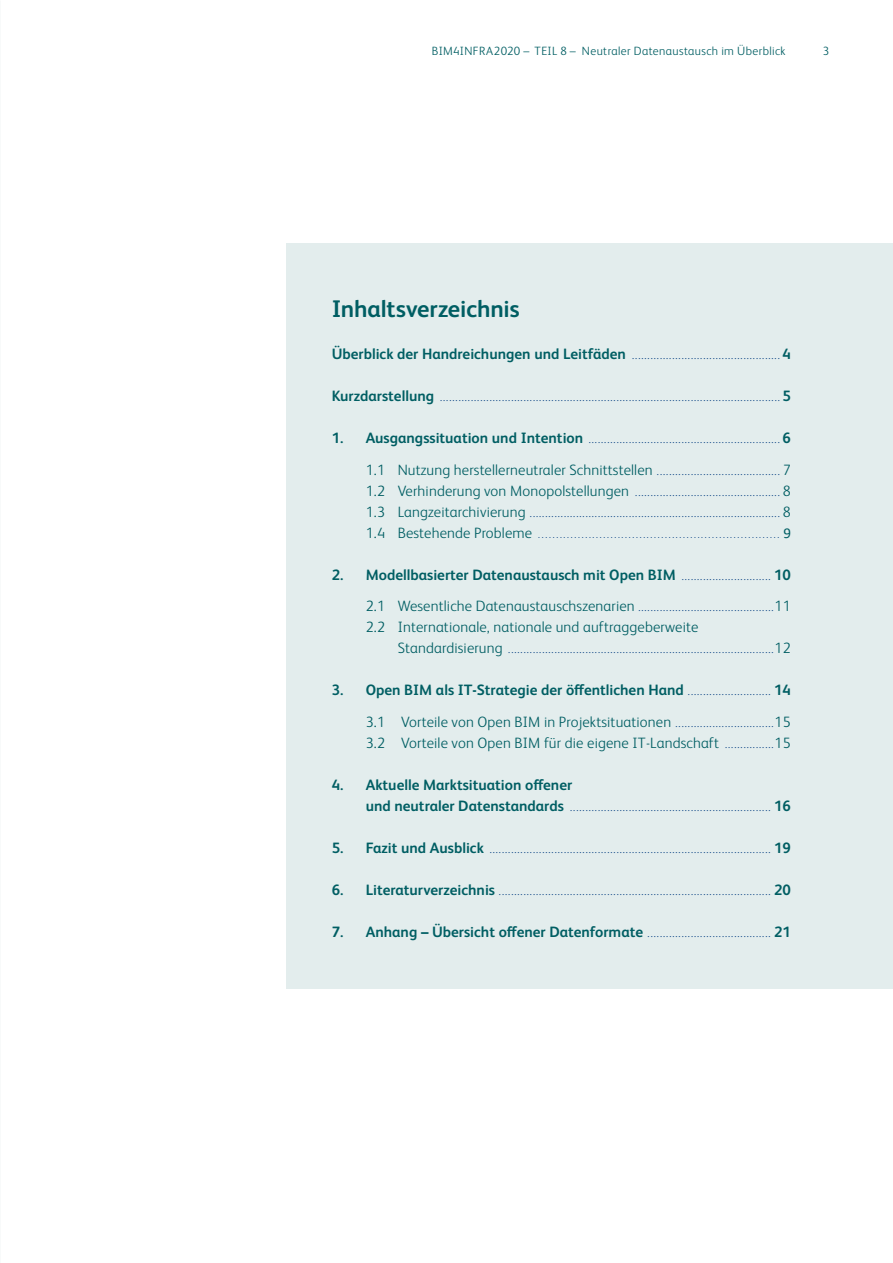
<style>
.page{position:relative;width:893px;height:1263px;background:#fff}
.page>*{position:absolute;margin:0;border:0;box-sizing:border-box;transform-origin:0 0}
.t1{font:700 24px "FS Albert Pro";letter-spacing:-.005em;color:#005e63}
.t2{font:300 15px "FS Albert Pro";letter-spacing:.01em;color:#005e63}
.t3{font:700 15px "FS Albert Pro";color:#005e63}
.t4{font:300 12px "FS Albert Pro";letter-spacing:.035em;color:#005e63}
.t5{font:300 10.5px/21px "FS Albert Pro";color:#003b7e}
.t6{font:300 10.5px "Calibri";color:#003b7e}
.s1{font-weight:700;font-size:15px;color:#005e63}
.s2{font-size:10.5px;color:#003b7e}
.s3{font-size:15px;color:#005e63}
.s4{font-family:"FS Albert Pro";font-size:15px;color:#005e63}
.s5{font-weight:400;font-size:15px;color:#005e63}
.s6{font-weight:300;font-size:10.5px;color:#003b7e}
</style>
<div class="page">
<div style="left:286px;top:244px;width:607px;height:745px;background:#e3eded"></div>
<p class="t4" style="left:432px;top:42px;width:355px">BIM4INFRA2020 – TEIL 8 – Neutraler Datenaustausch im Überblick</p>
<p class="t4" style="left:823px;top:42px;width:8px">3</p>
<h1 class="t1" style="left:332px;top:292px;width:189px">Inhaltsverzeichnis</h1>
<p class="t5" style="left:332px;top:344px;width:461px"><span class="s1">Überblick der Handreichungen und Leitfäden</span> ................................................ <span class="s1">4</span></p>
<p class="t5" style="left:332px;top:386px;width:461px"><span class="s1">Kurzdarstellung</span> .............................................................................................................. <span class="s1">5</span></p>
<p class="t5" style="left:332px;top:428px;width:461px"><span class="s1">1. Ausgangssituation und Intention</span> .............................................................. <span class="s1">6</span></p>
<h2 class="t2" style="left:366px;top:459px;width:427px">1.1 Nutzung herstellerneutraler Schnittstellen <span class="s2">........................................</span> 7</h2>
<p class="t5" style="left:366px;top:481px;width:427px"><span class="s3">1.2 Verhinderung von Monopolstellungen</span> ............................................... <span class="s3">8<br>1.3 Langzeitarchivierung</span> ................................................................................. <span class="s3">8</span></p>
<p class="t6" style="left:366px;top:528px;width:427px"><span class="s4">1.4 Bestehende Probleme</span> ................................................................... <span class="s5">9</span></p>
<h2 class="t3" style="left:332px;top:564px;width:461px">2. Modellbasierter Datenaustausch mit Open BIM <span class="s6">.............................</span> 10</h2>
<p class="t5" style="left:366px;top:596px;width:427px"><span class="s3">2.1 Wesentliche Datenaustauschszenarien</span> ............................................<span class="s3">11</span></p>
<h2 class="t2" style="left:366px;top:617px;width:334px">2.2 Internationale, nationale und auftraggeberweite</h2>
<p class="t5" style="left:398px;top:638px;width:395px"><span class="s3">Standardisierung</span> ......................................................................................<span class="s3">12</span></p>
<p class="t5" style="left:332px;top:675px;width:461px;line-height:31.5px;text-align:right"><span class="s1">3. Open BIM als IT-Strategie der öffentlichen Hand</span> ........................... <span class="s1">14<br></span><span class="s3">3.1 Vorteile von Open BIM in Projektsituationen</span> ................................<span class="s3">15</span></p>
<h2 class="t2" style="left:366px;top:732px;width:427px">3.2 Vorteile von Open BIM für die eigene IT-Landschaft <span class="s2">................</span>15</h2>
<h2 class="t3" style="left:332px;top:774px;width:242px">4. Aktuelle Marktsituation offener</h2>
<p class="t5" style="left:366px;top:796px;width:427px"><span class="s1">und neutraler Datenstandards</span> ................................................................. <span class="s1">16</span></p>
<p class="t5" style="left:332px;top:838px;width:461px"><span class="s1">5. Fazit und Ausblick</span> ........................................................................................... <span class="s1">19</span></p>
<p class="t5" style="left:332px;top:880px;width:461px"><span class="s1">6. Literaturverzeichnis</span> ........................................................................................ <span class="s1">20</span></p>
<p class="t5" style="left:332px;top:922px;width:461px"><span class="s1">7. Anhang – Übersicht offener Datenformate</span> ........................................ <span class="s1">21</span></p>
</div>
